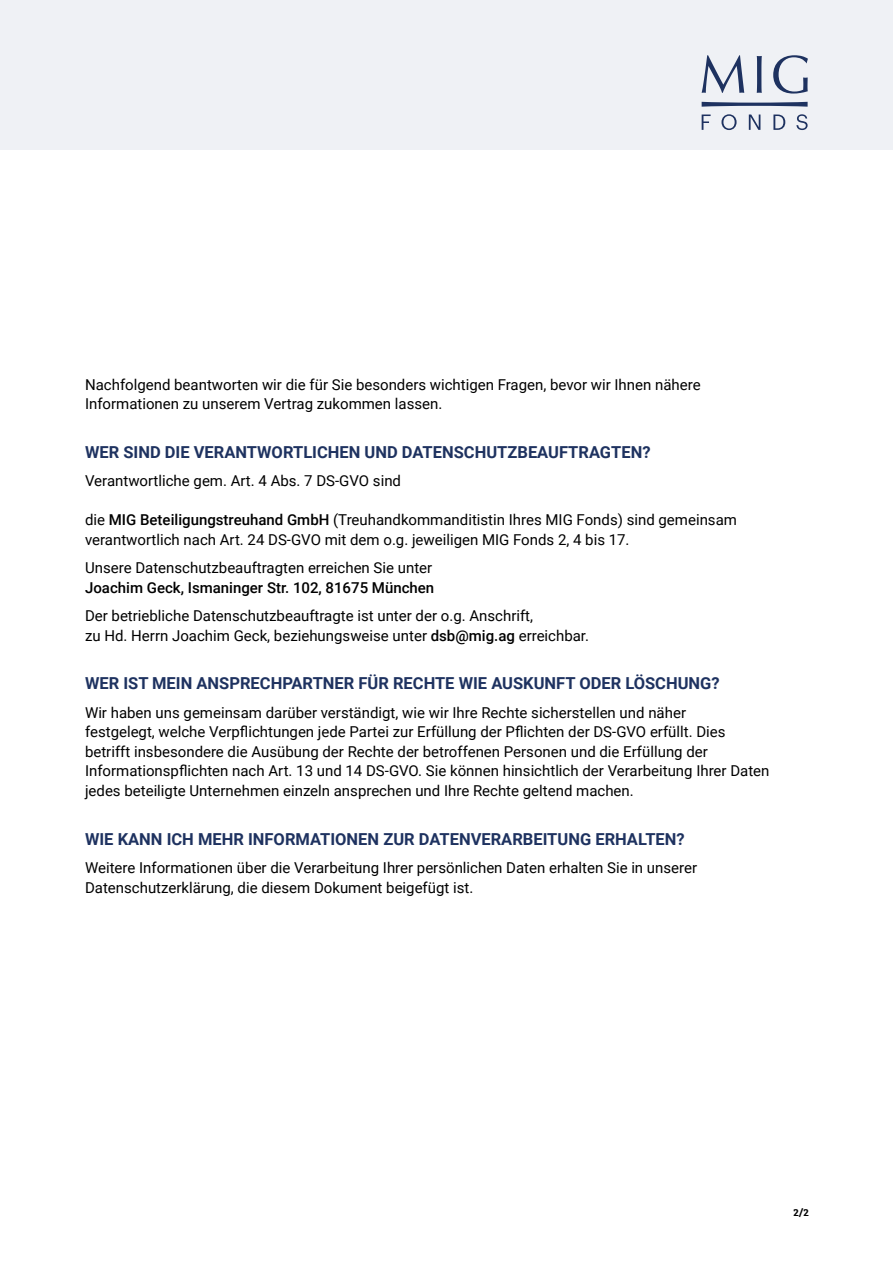
<style>
.page{position:relative;width:893px;height:1263px;background:#fff}
.page>*{position:absolute;margin:0;border:0;box-sizing:border-box;transform-origin:0 0}
.t1{font:700 16.5px "Roboto";color:#1e3260}
.t2{font:15px/19.5px "Roboto";color:#000}
.t3{font:500 15px "Roboto";color:#000}
.t4{font:10.5px "Bree Serif Sb";color:#000}
.s1{font-weight:500}
</style>
<div class="page">
<div style="left:0;top:0;width:893px;height:150px;background:#eff1f5"></div>
<svg style="left:702px;top:55px;width:106px;height:39px"></svg>
<svg style="left:702px;top:114px;width:106px;height:16px"></svg>
<svg style="left:702px;top:102px;width:106px;height:5px"></svg>
<p class="t2" style="left:85px;top:374px;width:617px">Nachfolgend beantworten wir die für Sie besonders wichtigen Fragen, bevor wir Ihnen nähere<br>Informationen zu unserem Vertrag zukommen lassen.</p>
<p class="t1" style="left:85px;top:440px;width:567px">WER SIND DIE VERANTWORTLICHEN UND DATENSCHUTZBEAUFTRAGTEN?</p>
<p class="t2" style="left:85px;top:471px;width:318px">Verantwortliche gem. Art. 4 Abs. 7 DS-GVO sind</p>
<p class="t2" style="left:85px;top:510px;width:653px">die <span class="s1">MIG Beteiligungstreuhand GmbH</span> (Treuhandkommanditistin Ihres MIG Fonds) sind gemeinsam verantwortlich nach Art. 24 DS-GVO mit dem o.g. jeweiligen MIG Fonds 2, 4 bis 17.</p>
<p class="t2" style="left:85px;top:558px;width:349px">Unsere Datenschutzbeauftragten erreichen Sie unter</p>
<p class="t3" style="left:85px;top:577px;width:351px">Joachim Geck, Ismaninger Str. 102, 81675 München</p>
<p class="t2" style="left:85px;top:606px;width:506px">Der betriebliche Datenschutzbeauftragte ist unter der o.g. Anschrift,<br>zu Hd. Herrn Joachim Geck, beziehungsweise unter <span class="s1">dsb@mig.ag</span> erreichbar.</p>
<p class="t1" style="left:85px;top:672px;width:636px">WER IST MEIN ANSPRECHPARTNER FÜR RECHTE WIE AUSKUNFT ODER LÖSCHUNG?</p>
<p class="t2" style="left:85px;top:702px;width:686px">Wir haben uns gemeinsam darüber verständigt, wie wir Ihre Rechte sicherstellen und näher<br>festgelegt, welche Verpflichtungen jede Partei zur Erfüllung der Pflichten der DS-GVO erfüllt. Dies betrifft insbesondere die Ausübung der Rechte der betroffenen Personen und die Erfüllung der Informationspflichten nach Art. 13 und 14 DS-GVO. Sie können hinsichtlich der Verarbeitung Ihrer Daten jedes beteiligte Unternehmen einzeln ansprechen und Ihre Rechte geltend machen.</p>
<p class="t1" style="left:85px;top:827px;width:601px">WIE KANN ICH MEHR INFORMATIONEN ZUR DATENVERARBEITUNG ERHALTEN?</p>
<p class="t2" style="left:85px;top:857px;width:613px">Weitere Informationen über die Verarbeitung Ihrer persönlichen Daten erhalten Sie in unserer<br>Datenschutzerklärung, die diesem Dokument beigefügt ist.</p>
<p class="t4" style="left:793px;top:1205px;width:17px">2/2</p>
</div>
